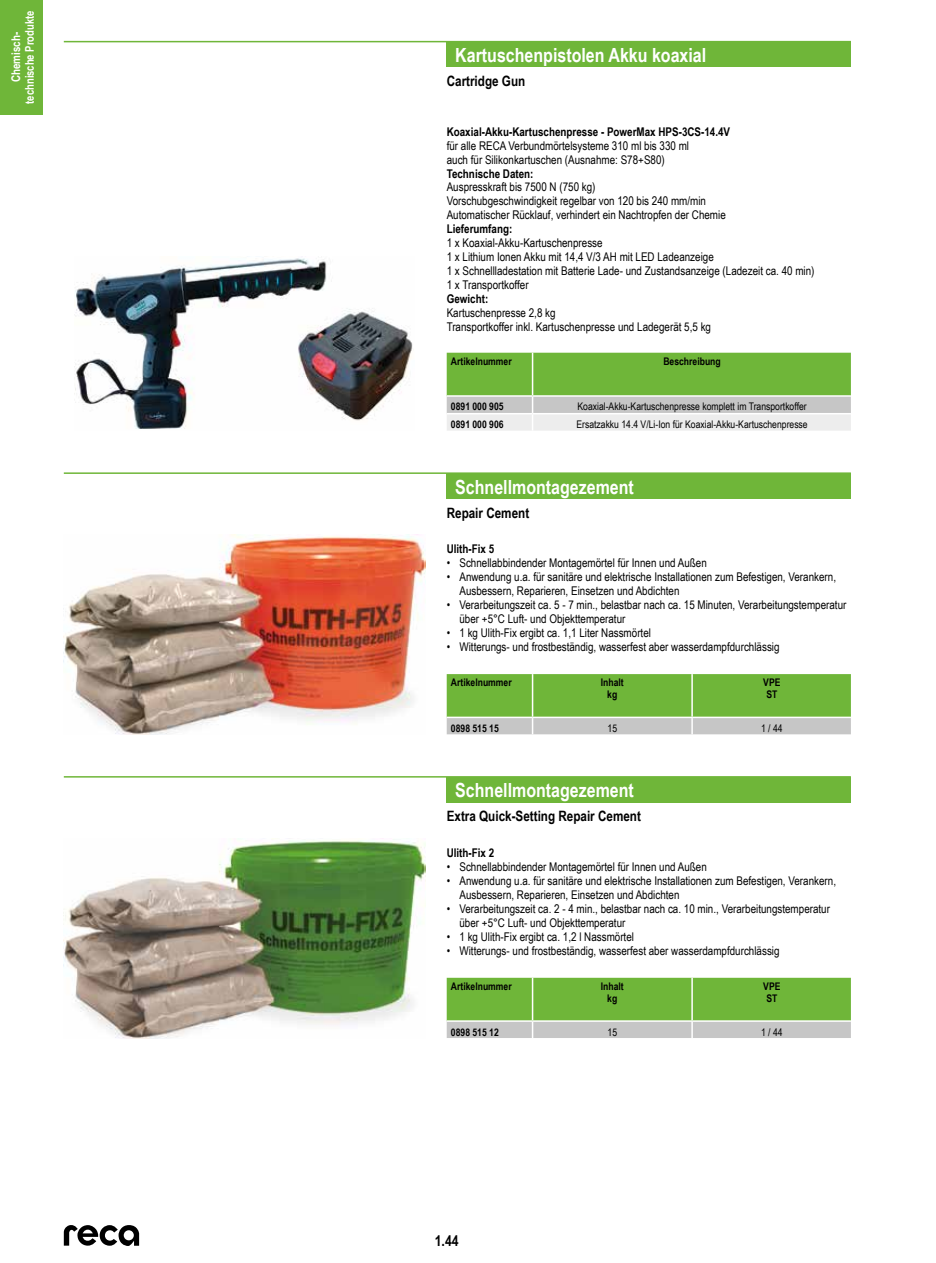
<style>
.page{position:relative;width:936px;height:1263px;background:#fff}
.page>*{position:absolute;margin:0;border:0;box-sizing:border-box;transform-origin:0 0}
.t1{font:700 19.5px "Arial Narrow";color:#fff}
.t2{font:700 15px "Arial Narrow";color:#000}
.t3{font:700 14.25px "Arial Narrow";color:#000}
.t4{font:12px/14px "Arial Narrow";color:#000}
.t5{font:700 12px "Arial Narrow";color:#000}
.t6{font:700 12px/13.5px "Arial Narrow";color:#fff;text-align:center}
.t7{font:10.5px "Arial Narrow";color:#000}
.t8{font:700 10.5px/12px "Arial Narrow";color:#000;text-align:center}
</style>
<div class="page">
<svg style="left:64px;top:1225px;width:75px;height:21px"></svg>
<div style="left:0;top:0;width:43px;height:114px;background:#6fb639"></div>
<hr style="left:64px;top:41px;width:786px;height:1px;background:#6fb639">
<div style="left:446px;top:42px;width:404px;height:25px;background:#6fb639"></div>
<svg style="left:446px;top:353px;width:404px;height:78px;background:#a1c884"></svg>
<img style="left:74px;top:258px;width:339px;height:171px">
<hr style="left:64px;top:472px;width:786px;height:2px;background:#6fb639">
<div style="left:446px;top:473px;width:404px;height:26px;background:#6fb639"></div>
<svg style="left:446px;top:674px;width:404px;height:60px;background:#8bbd65"></svg>
<img style="left:64px;top:535px;width:361px;height:199px">
<hr style="left:64px;top:776px;width:786px;height:2px;background:#6fb639">
<div style="left:446px;top:777px;width:404px;height:25px;background:#6fb639"></div>
<svg style="left:446px;top:978px;width:404px;height:60px;background:#8bbc65"></svg>
<img style="left:64px;top:838px;width:361px;height:200px">
<p class="t6" style="left:9px;top:104px;width:94px;rotate:-90deg">Chemisch&shy;technische Produkte</p>
<h1 class="t1" style="left:455px;top:41px;width:252px">Kartuschenpistolen Akku koaxial</h1>
<p class="t3" style="left:446px;top:70px;width:80px">Cartridge Gun</p>
<p class="t5" style="left:446px;top:122px;width:285px">Koaxial-Akku-Kartuschenpresse - PowerMax HPS-3CS-14.4V</p>
<p class="t4" style="left:446px;top:138px;width:244px">für alle RECA Verbundmörtelsysteme 310 ml bis 330 ml auch für Silikonkartuschen (Ausnahme: S78+S80)</p>
<p class="t5" style="left:446px;top:164px;width:88px">Technische Daten:</p>
<p class="t4" style="left:446px;top:180px;width:280px">Auspresskraft bis 7500 N (750 kg)<br>Vorschubgeschwindigkeit regelbar von 120 bis 240 mm/min<br>Automatischer Rücklauf, verhindert ein Nachtropfen der Chemie</p>
<p class="t5" style="left:446px;top:220px;width:67px">Lieferumfang:</p>
<p class="t4" style="left:446px;top:235px;width:369px">1 x Koaxial-Akku-Kartuschenpresse<br>1 x Lithium Ionen Akku mit 14,4 V/3 AH mit LED Ladeanzeige<br>1 x Schnellladestation mit Batterie Lade- und Zustandsanzeige (Ladezeit ca. 40 min)<br>1 x Transportkoffer</p>
<p class="t5" style="left:446px;top:290px;width:43px">Gewicht:</p>
<p class="t4" style="left:446px;top:305px;width:266px">Kartuschenpresse 2,8 kg<br>Transportkoffer inkl. Kartuschenpresse und Ladegerät 5,5 kg</p>
<p class="t8" style="left:451px;top:354px;width:62px">Artikelnummer</p>
<p class="t8" style="left:663px;top:354px;width:59px">Beschreibung</p>
<p class="t8" style="left:451px;top:400px;width:54px">0891 000 905</p>
<p class="t7" style="left:577px;top:399px;width:231px">Koaxial-Akku-Kartuschenpresse komplett im Transportkoffer</p>
<p class="t8" style="left:451px;top:418px;width:54px">0891 000 906</p>
<p class="t7" style="left:576px;top:417px;width:233px">Ersatzakku 14.4 V/Li-Ion für Koaxial-Akku-Kartuschenpresse</p>
<h1 class="t1" style="left:455px;top:472px;width:180px">Schnellmontagezement</h1>
<p class="t3" style="left:446px;top:502px;width:84px">Repair Cement</p>
<p class="t5" style="left:446px;top:540px;width:49px">Ulith-Fix 5</p>
<p class="t4" style="left:446px;top:556px;width:262px">• Schnellabbindender Montagemörtel für Innen und Außen</p>
<p class="t4" style="left:459px;top:570px;width:378px;text-indent:-13px">• Anwendung u.a. für sanitäre und elektrische Installationen zum Befestigen, Verankern,<br>Ausbessern, Reparieren, Einsetzen und Abdichten</p>
<p class="t4" style="left:459px;top:597px;width:388px;text-indent:-13px">• Verarbeitungszeit ca. 5 - 7 min., belastbar nach ca. 15 Minuten, Verarbeitungstemperatur über +5°C Luft- und Objekttemperatur</p>
<p class="t4" style="left:446px;top:625px;width:206px">• 1 kg Ulith-Fix ergibt ca. 1,1 Liter Nassmörtel</p>
<p class="t4" style="left:446px;top:639px;width:334px">• Witterungs- und frostbeständig, wasserfest aber wasserdampfdurchlässig</p>
<p class="t8" style="left:451px;top:676px;width:62px">Artikelnummer</p>
<p class="t8" style="left:600px;top:676px;width:24px">Inhalt kg</p>
<p class="t8" style="left:763px;top:676px;width:19px;text-align:left">VPE<br>ST</p>
<p class="t8" style="left:451px;top:722px;width:49px">0898 515 15</p>
<p class="t7" style="left:607px;top:720px;width:11px">15</p>
<p class="t7" style="left:761px;top:720px;width:23px">1/44</p>
<h1 class="t1" style="left:455px;top:776px;width:180px">Schnellmontagezement</h1>
<p class="t3" style="left:446px;top:805px;width:196px">Extra Quick-Setting Repair Cement</p>
<p class="t5" style="left:446px;top:844px;width:49px">Ulith-Fix 2</p>
<p class="t4" style="left:446px;top:859px;width:262px">• Schnellabbindender Montagemörtel für Innen und Außen</p>
<p class="t4" style="left:459px;top:873px;width:378px;text-indent:-13px">• Anwendung u.a. für sanitäre und elektrische Installationen zum Befestigen, Verankern,<br>Ausbessern, Reparieren, Einsetzen und Abdichten</p>
<p class="t4" style="left:459px;top:901px;width:372px;text-indent:-13px">• Verarbeitungszeit ca. 2 - 4 min., belastbar nach ca. 10 min., Verarbeitungstemperatur über +5°C Luft- und Objekttemperatur</p>
<p class="t4" style="left:446px;top:929px;width:189px">• 1 kg Ulith-Fix ergibt ca. 1,2 l Nassmörtel</p>
<p class="t4" style="left:446px;top:943px;width:334px">• Witterungs- und frostbeständig, wasserfest aber wasserdampfdurchlässig</p>
<p class="t8" style="left:451px;top:979px;width:62px">Artikelnummer</p>
<p class="t8" style="left:600px;top:979px;width:24px">Inhalt kg</p>
<p class="t8" style="left:763px;top:979px;width:19px;text-align:left">VPE<br>ST</p>
<p class="t8" style="left:451px;top:1025px;width:49px">0898 515 12</p>
<p class="t7" style="left:607px;top:1024px;width:11px">15</p>
<p class="t7" style="left:761px;top:1024px;width:23px">1/44</p>
<p class="t2" style="left:434px;top:1229px;width:25px">1.44</p>
</div>
